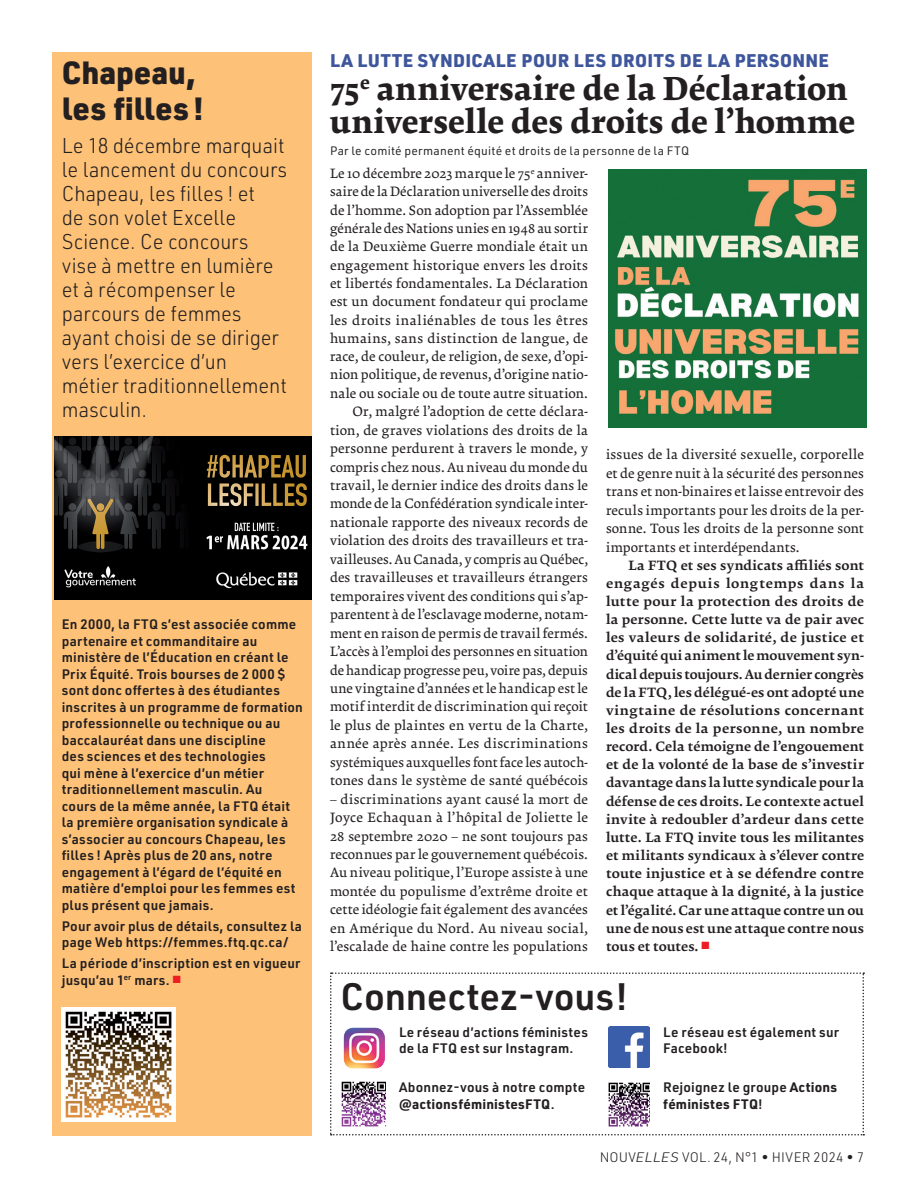
<style>
.page{position:relative;width:918px;height:1188px;background:#fff}
.page>*{position:absolute;margin:0;border:0;box-sizing:border-box;transform-origin:0 0}
.t1{font:600 37.5px "URWDIN";color:#231f20}
.t2{font:700 33px/33px "Krete";letter-spacing:.01em;color:#231f20;scale:.9 1}
.t3{font:900 31.5px/36px "URWDIN";letter-spacing:.005em;color:#231f20}
.t4{font:300 21px/24px "URWDIN";letter-spacing:-.005em;color:#231f20;scale:.95 1}
.t5{font:900 18px "URWDIN";letter-spacing:.035em;color:#3e569b}
.t6{font:13.5px/18.5px "Krete";letter-spacing:.01em;color:#231f20;text-align:justify}
.t7{font:600 13.5px/16.5px "URWDIN";letter-spacing:.015em;color:#231f20}
.t8{font:500 13.5px/18.1px "Krete";color:#231f20;text-align:justify}
.t9{font:700 13.5px/16.5px "URWDIN";letter-spacing:.02em;color:#231f20}
.t10{font:300 13.5px "URWDIN";letter-spacing:.02em;color:#231f20}
.t11{font:12px "URWDIN";letter-spacing:.02em;color:#231f20}
.s1{color:#ee1d23}
.s2{font-weight:700}
.s3{font-weight:600}
.s4{font-style:italic}
</style>
<div class="page">
<svg style="left:330px;top:972px;width:534px;height:164px"></svg>
<img style="left:344px;top:1027px;width:41px;height:41px">
<img style="left:340px;top:1080px;width:46px;height:49px">
<img style="left:609px;top:1026px;width:41px;height:41px">
<img style="left:606px;top:1081px;width:44px;height:48px">
<div style="left:53px;top:52px;width:259px;height:1084px;background:#fdc177"></div>
<img style="left:54px;top:436px;width:258px;height:163px">
<img style="left:62px;top:1008px;width:113px;height:113px">
<img style="left:609px;top:169px;width:258px;height:258px">
<h3 class="t3" style="left:62px;top:53px;width:144px">Chapeau, les filles !</h3>
<p class="t4" style="left:62px;top:133px;width:239px">Le 18 décembre marquait le lancement du concours<br>Chapeau, les filles ! et<br>de son volet Excelle<br>Science. Ce concours vise à mettre en lumière et à récompenser le parcours de femmes ayant choisi de se diriger vers l’exercice d’un métier traditionnellement masculin.</p>
<p class="t7" style="left:62px;top:616px;width:243px">En 2000, la FTQ s’est associée comme partenaire et commanditaire au ministère de l’Éducation en créant le Prix Équité. Trois bourses de 2 000 $ sont donc offertes à des étudiantes inscrites à un programme de formation professionnelle ou technique ou au baccalauréat dans une discipline<br>des sciences et des technologies<br>qui mène à l’exercice d’un métier traditionnellement masculin. Au<br>cours de la même année, la FTQ était la première organisation syndicale à s’associer au concours Chapeau, les filles ! Après plus de 20 ans, notre engagement à l’égard de l’équité en matière d’emploi pour les femmes est plus présent que jamais.</p>
<p class="t7" style="left:62px;top:917px;width:242px">Pour avoir plus de détails, consultez la page Web https://femmes.ftq.qc.ca/</p>
<p class="t7" style="left:62px;top:955px;width:240px">La période d’inscription est en vigueur jusqu’au 1<sup>er</sup> mars. <span class="s1">■</span></p>
<h3 class="t5" style="left:330px;top:48px;width:500px">LA LUTTE SYNDICALE POUR LES DROITS DE LA PERSONNE</h3>
<h2 class="t2" style="left:330px;top:72px;width:585px">75<sup>e</sup> anniversaire de la Déclaration universelle des droits de l’homme</h2>
<p class="t11" style="left:330px;top:143px;width:361px">Par le comité permanent équité et droits de la personne de la FTQ</p>
<p class="t6" style="left:330px;top:164px;width:260px;text-align:right">Le 10 décembre 2023 marque le 75<sup>e</sup> anniver&shy;saire de la Déclaration universelle des droits de l’homme. Son adoption par l’Assemblée générale des Nations unies en 1948 au sortir de la Deuxième Guerre mondiale était un engagement historique envers les droits et libertés fondamentales. La Déclaration est un document fondateur qui proclame les droits inaliénables de tous les êtres humains, sans distinction de langue, de race, de couleur, de religion, de sexe, d’opi&shy;nion politique, de revenus, d’origine natio&shy;nale ou sociale ou de toute autre situation.<br>Or, malgré l’adoption de cette déclara&shy;tion, de graves violations des droits de la personne perdurent à travers le monde, y compris chez nous. Au niveau du monde du travail, le dernier indice des droits dans le monde de la Confédération syndicale inter&shy;nationale rapporte des niveaux records de violation des droits des travailleurs et tra&shy;vailleuses. Au Canada, y compris au Québec, des travailleuses et travailleurs étrangers temporaires vivent des conditions qui s’ap&shy;parentent à de l’esclavage moderne, notam&shy;ment en raison de permis de travail fermés.<br>L’accès à l’emploi des personnes en situation de handicap progresse peu, voire pas, depuis une vingtaine d’années et le handicap est le motif interdit de discrimination qui reçoit le plus de plaintes en vertu de la Charte, année après année. Les discriminations systémiques auxquelles font face les autoch&shy;tones dans le système de santé québécois</p>
<p class="t6" style="left:330px;top:790px;width:260px">– discriminations ayant causé la mort de Joyce Echaquan à l’hôpital de Joliette le 28 septembre 2020 – ne sont toujours pas reconnues par le gouvernement québécois.<br>Au niveau politique, l’Europe assiste à une montée du populisme d’extrême droite et cette idéologie fait également des avancées en Amérique du Nord. Au niveau social, l’escalade de haine contre les populations</p>
<p class="t6" style="left:606px;top:445px;width:260px">issues de la diversité sexuelle, corporelle et de genre nuit à la sécurité des personnes trans et non-binaires et laisse entrevoir des reculs importants pour les droits de la per&shy;sonne. Tous les droits de la personne sont importants et interdépendants.</p>
<p class="t8" style="left:606px;top:556px;width:260px;text-indent:23px">La FTQ et ses syndicats affiliés sont engagés depuis longtemps dans la lutte pour la protection des droits de la personne. Cette lutte va de pair avec les valeurs de solidarité, de justice et d’équité qui animent le mouvement syn&shy;dical depuis toujours. Au dernier congrès de la FTQ, les délégué-es ont adopté une vingtaine de résolutions concernant les droits de la personne, un nombre record. Cela témoigne de l’engouement et de la volonté de la base de s’investir davantage dans la lutte syndicale pour la défense de ces droits. Le contexte actuel invite à redoubler d’ardeur dans cette lutte. La FTQ invite tous les militantes et militants syndicaux à s’élever contre toute injustice et à se défendre contre chaque attaque à la dignité, à la justice et l’égalité. Car une attaque contre un ou une de nous est une attaque contre nous tous et toutes. <span class="s1">■</span></p>
<h1 class="t1" style="left:340px;top:971px;width:289px">Connectez-vous!</h1>
<p class="t7" style="left:399px;top:1023px;width:190px">Le réseau d’actions féministes de la FTQ est sur Instagram.</p>
<p class="t7" style="left:399px;top:1079px;width:188px">Abonnez-vous à notre compte <span class="s2">@actionsféministesFTQ</span>.</p>
<p class="t7" style="left:663px;top:1023px;width:177px">Le réseau est également sur<br>Facebook!</p>
<p class="t9" style="left:663px;top:1079px;width:175px"><span class="s3">Rejoignez le groupe</span> Actions féministes FTQ<span class="s3">!</span></p>
<p class="t10" style="left:600px;top:1149px;width:266px">NOUV<span class="s4">ELLES</span> VOL. 24, N°1 • HIVER 2024 • 7</p>
</div>
